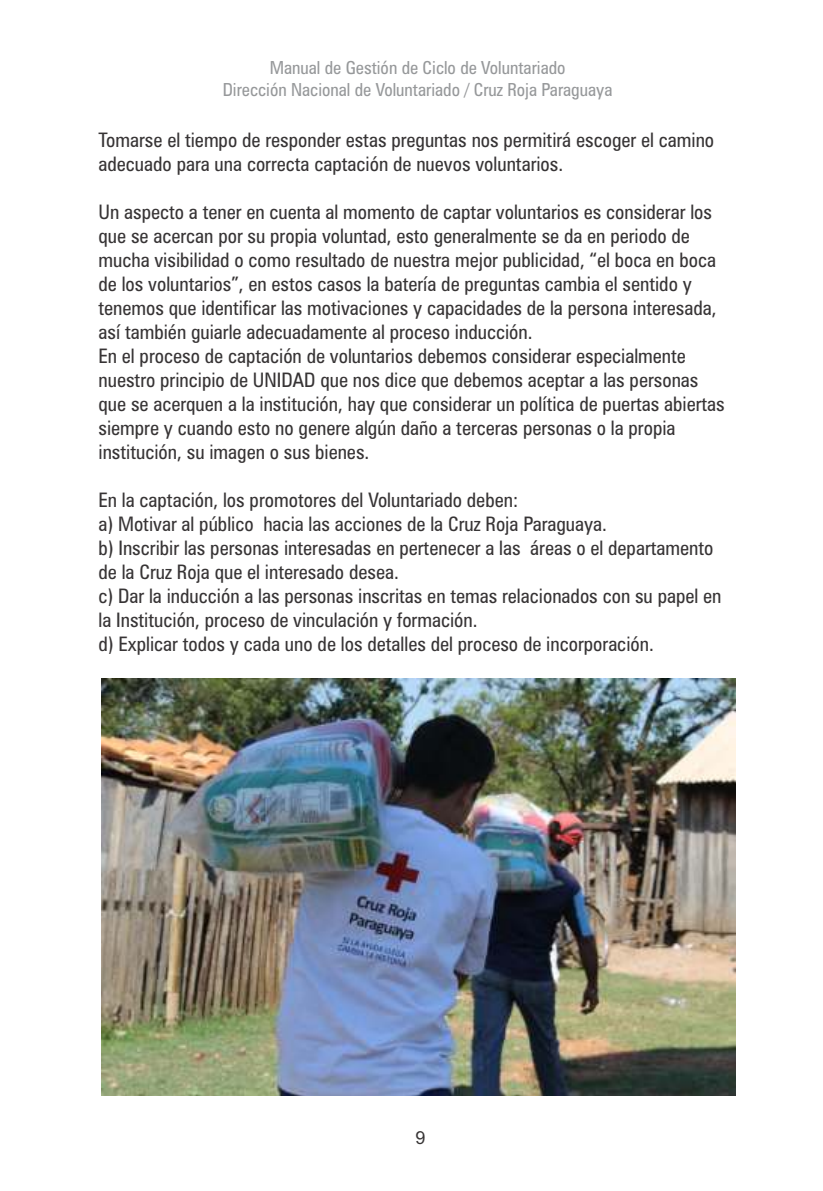
<style>
.page{position:relative;width:823px;height:1191px;background:#fff}
.page>*{position:absolute;margin:0;border:0;box-sizing:border-box;transform-origin:0 0}
.t1{font:condensed 20px/24px "Zurich BT";color:#373435}
.t2{font:condensed 18px/21.6px "Zurich BT";color:#96989a;text-align:center}
.t3{font:18px "Arial";color:#373435}
</style>
<div class="page">
<img style="left:102px;top:678px;width:632px;height:417px">
<p class="t2" style="left:223px;top:59px;width:391px">Manual de Gestión de Ciclo de Voluntariado<br>Dirección Nacional de Voluntariado / Cruz Roja Paraguaya</p>
<p class="t1" style="left:98px;top:130px;width:617px">Tomarse el tiempo de responder estas preguntas nos permitirá escoger el camino adecuado para una correcta captación de nuevos voluntarios.</p>
<p class="t1" style="left:98px;top:202px;width:627px">Un aspecto a tener en cuenta al momento de captar voluntarios es considerar los que se acercan por su propia voluntad, esto generalmente se da en periodo de mucha visibilidad o como resultado de nuestra mejor publicidad, “el boca en boca de los voluntarios”, en estos casos la batería de preguntas cambia el sentido y tenemos que identificar las motivaciones y capacidades de la persona interesada, así también guiarle adecuadamente al proceso inducción.<br>En el proceso de captación de voluntarios debemos considerar especialmente nuestro principio de UNIDAD que nos dice que debemos aceptar a las personas que se acerquen a la institución, hay que considerar un política de puertas abiertas siempre y cuando esto no genere algún daño a terceras personas o la propia institución, su imagen o sus bienes.</p>
<p class="t1" style="left:98px;top:490px;width:624px">En la captación, los promotores del Voluntariado deben:<br>a) Motivar al público hacia las acciones de la Cruz Roja Paraguaya.<br>b) Inscribir las personas interesadas en pertenecer a las áreas o el departamento de la Cruz Roja que el interesado desea.<br>c) Dar la inducción a las personas inscritas en temas relacionados con su papel en la Institución, proceso de vinculación y formación.<br>d) Explicar todos y cada uno de los detalles del proceso de incorporación.</p>
<p class="t3" style="left:415px;top:1130px;width:12px">9</p>
</div>
